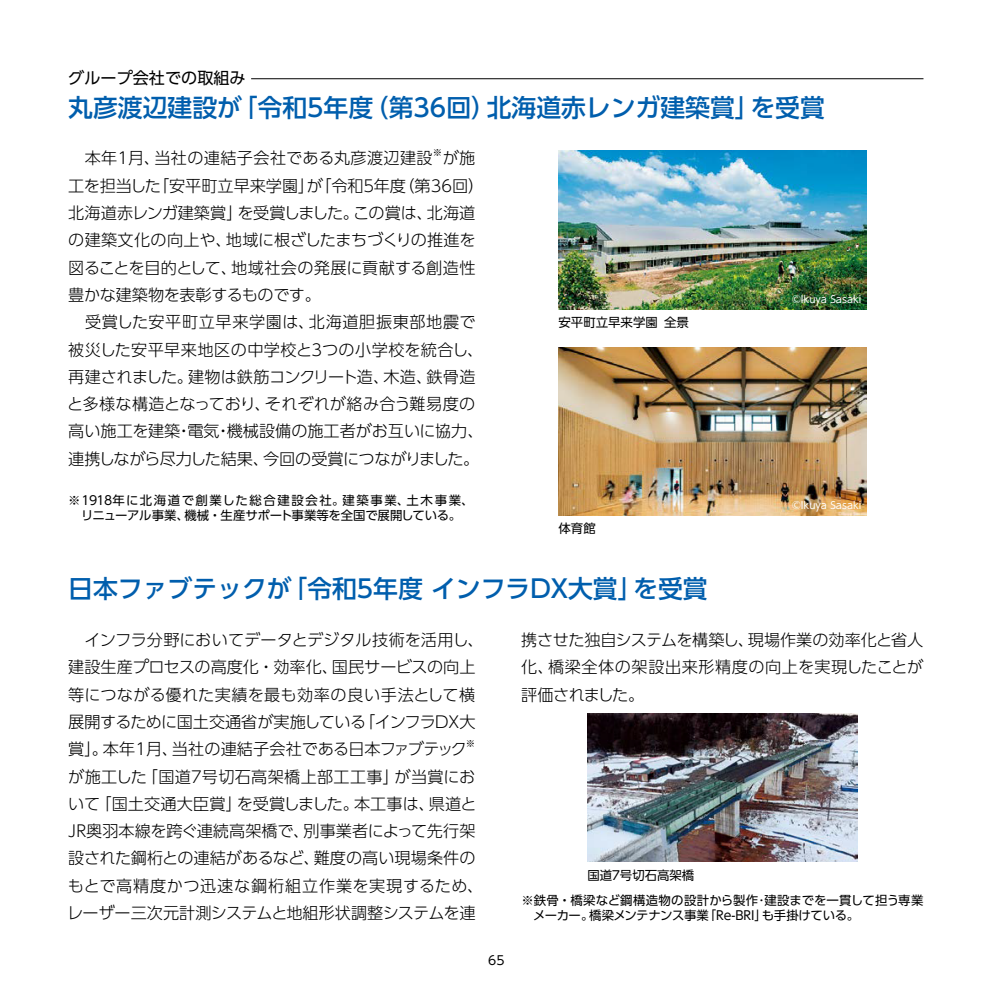
<style>
.page{position:relative;width:993px;height:993px;background:#fff}
.page>*{position:absolute;margin:0;border:0;box-sizing:border-box;transform-origin:0 0}
.t1{font:500 24.85px "UD Shin Go Pr 6";color:#005ead}
.t2{font:300 16.1px/27.3px "UD Shin Go Pr 6";color:#000}
.t3{font:300 16.1px "UD Shin Go Pr 6";letter-spacing:.025em;color:#000}
.t4{font:16.1px "UD Shin Go Pr 6";color:#000}
.t5{font:12.42px/14.9px "UD Shin Go Pr 6";color:#000}
.t6{font:12.42px "UD Shin Go Pr 6";letter-spacing:-.03em;color:#000}
.t7{font:9.97px "UD Shin Go Pr 6";color:#fff}
.t8{font:300 9.45px "UD Shin Go Pr 6";color:#000}
</style>
<div class="page">
<img style="left:558px;top:150px;width:308px;height:159px">
<img style="left:558px;top:347px;width:308px;height:168px">
<img style="left:587px;top:713px;width:270px;height:148px">
<hr style="left:251px;top:78px;width:672px;height:1px;background:#000">
<p class="t4" style="left:68px;top:64px;width:179px">グループ会社での取組み</p>
<h1 class="t1" style="left:68px;top:88px;width:757px">丸彦渡辺建設が「令和5年度（第36回）北海道赤レンガ建築賞」を受賞</h1>
<p class="t3" style="left:68px;top:145px;width:366px">　本年１月、当社の連結子会社である丸彦渡辺建設</p>
<p class="t8" style="left:433px;top:145px;width:11px">※</p>
<p class="t2" style="left:67px;top:144px;width:418px;text-indent:375px">が施工を担当した「安平町立早来学園」が「令和５年度（第36回）北海道赤レンガ建築賞」を受賞しました。この賞は、北海道の建築文化の向上や、地域に根ざしたまちづくりの推進を図ることを目的として、地域社会の発展に貢献する創造性豊かな建築物を表彰するものです。<br>　受賞した安平町立早来学園は、北海道胆振東部地震で被災した安平早来地区の中学校と3つの小学校を統合し、再建されました。建物は鉄筋コンクリート造、木造、鉄骨造と多様な構造となっており、それぞれが絡み合う難易度の高い施工を建築・電気・機械設備の施工者がお互いに協力、連携しながら尽力した結果、今回の受賞につながりました。</p>
<p class="t5" style="left:67px;top:492px;width:407px">※1918年に北海道で創業した総合建設会社。建築事業、土木事業、　 リニューアル事業、機械・生産サポート事業等を全国で展開している。</p>
<p class="t5" style="left:558px;top:315px;width:132px">安平町立早来学園 全景</p>
<p class="t5" style="left:558px;top:521px;width:39px">体育館</p>
<h1 class="t1" style="left:68px;top:568px;width:640px">日本ファブテックが「令和5年度 インフラDX大賞」を受賞</h1>
<p class="t7" style="left:791px;top:291px;width:71px">©Ikuya Sasaki</p>
<p class="t7" style="left:791px;top:497px;width:71px">©Ikuya Sasaki</p>
<p class="t2" style="left:68px;top:625px;width:416px;text-indent:16px">インフラ分野においてデータとデジタル技術を活用し、建設生産プロセスの高度化・効率化、国民サービスの向上等につながる優れた実績を最も効率の良い手法として横展開するために国土交通省が実施している「インフラDX大賞」。本年1月、当社の連結子会社である日本ファブテック</p>
<p class="t8" style="left:466px;top:735px;width:11px">※</p>
<p class="t2" style="left:67px;top:762px;width:417px">が施工した「国道7号切石高架橋上部工工事」が当賞において「国土交通大臣賞」を受賞しました。本工事は、県道と<br>JR奥羽本線を跨ぐ連続高架橋で、別事業者によって先行架設された鋼桁との連結があるなど、難度の高い現場条件のもとで高精度かつ迅速な鋼桁組立作業を実現するため、レーザー三次元計測システムと地組形状調整システムを連</p>
<p class="t5" style="left:488px;top:951px;width:18px">665</p>
<p class="t2" style="left:521px;top:625px;width:403px;text-align:justify">携させた独自システムを構築し、現場作業の効率化と省人化、橋梁全体の架設出来形精度の向上を実現したことが評価されました。</p>
<p class="t5" style="left:521px;top:862px;width:403px;line-height:24.7px;text-indent:66px">国道７号切石高架橋<br>※鉄骨・橋梁など鋼構造物の設計から製作･建設までを一貫して担う専業</p>
<p class="t6" style="left:533px;top:904px;width:327px">メーカー。橋梁メンテナンス事業「Re-BRI」も手掛けている。</p>
</div>
